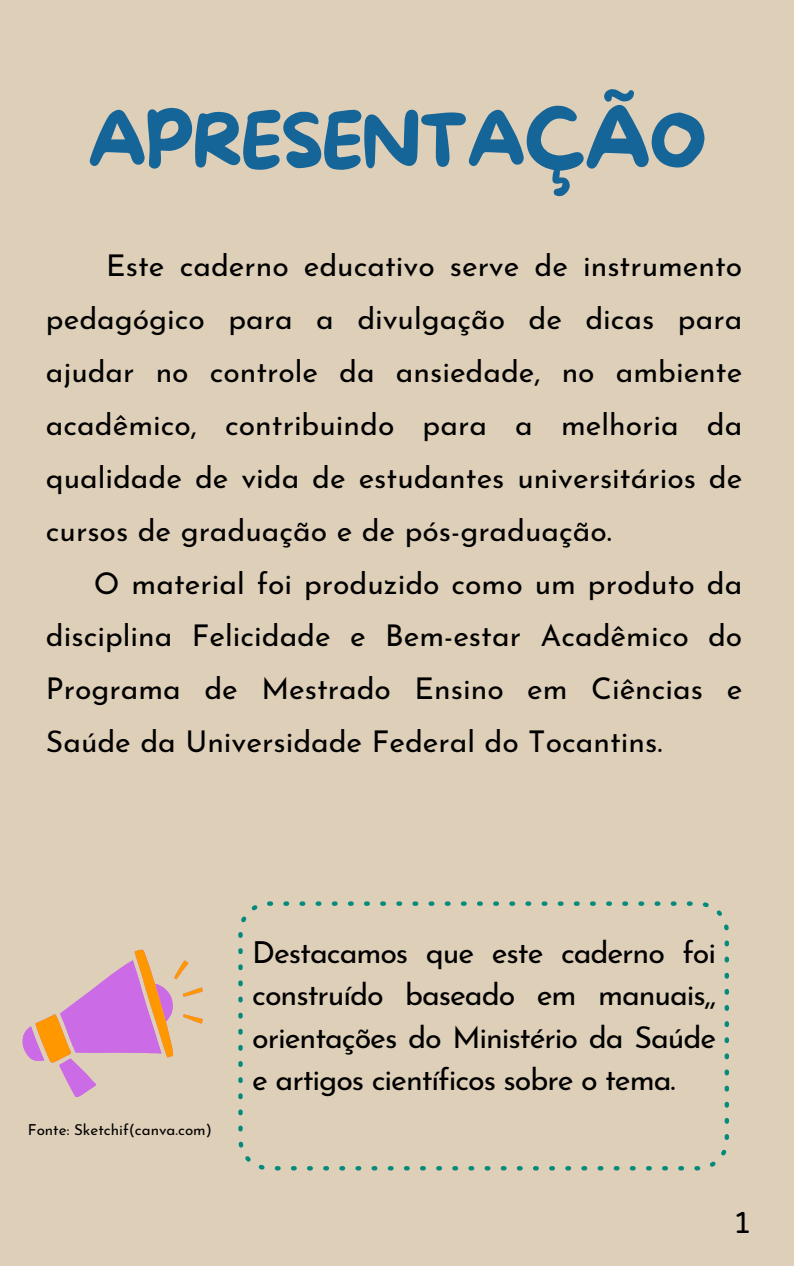
<style>
.page{position:relative;width:794px;height:1266px;background:#fff}
.page>*{position:absolute;margin:0;border:0;box-sizing:border-box;transform-origin:0 0}
.t1{font:75px "More Sugar";letter-spacing:-.035em;color:#166599}
.t2{font:30.6px "Varela Round";color:#000}
.t3{font:30.38px/42.2px "Josefin Sans";letter-spacing:-.035em;color:#000;text-align:justify}
.t4{font:30px/52.9px "Josefin Sans";color:#000;text-align:justify}
.t5{font:15.15px "Josefin Sans";color:#000}
</style>
<div class="page">
<div style="left:0;top:0;width:793px;height:1266px;background:#decfb8"></div>
<svg style="left:23px;top:949px;width:180px;height:148px"></svg>
<svg style="left:238px;top:901px;width:490px;height:269px"></svg>
<p class="t1" style="left:87px;top:100px;width:621px">APRESENTAÇÃO</p>
<p class="t4" style="left:46px;top:242px;width:697px;text-indent:60px">Este caderno educativo serve de instrumento pedagógico para a divulgação de dicas para ajudar no controle da ansiedade, no ambiente acadêmico, contribuindo para a melhoria da qualidade de vida de estudantes universitários de cursos de graduação e de pós-graduação.</p>
<p class="t4" style="left:46px;top:559px;width:697px;text-indent:48px">O material foi produzido como um produto da disciplina Felicidade e Bem-estar Acadêmico do Programa de Mestrado Ensino em Ciências e Saúde da Universidade Federal do Tocantins.</p>
<p class="t5" style="left:28px;top:1123px;width:186px">Fonte: Sketchif(canva.com)</p>
<p class="t3" style="left:252px;top:934px;width:465px">Destacamos que este caderno foi construído baseado em manuais,, orientações do Ministério da Saúde e artigos científicos sobre o tema.</p>
<p class="t2" style="left:732px;top:1204px;width:21px">1</p>
</div>
